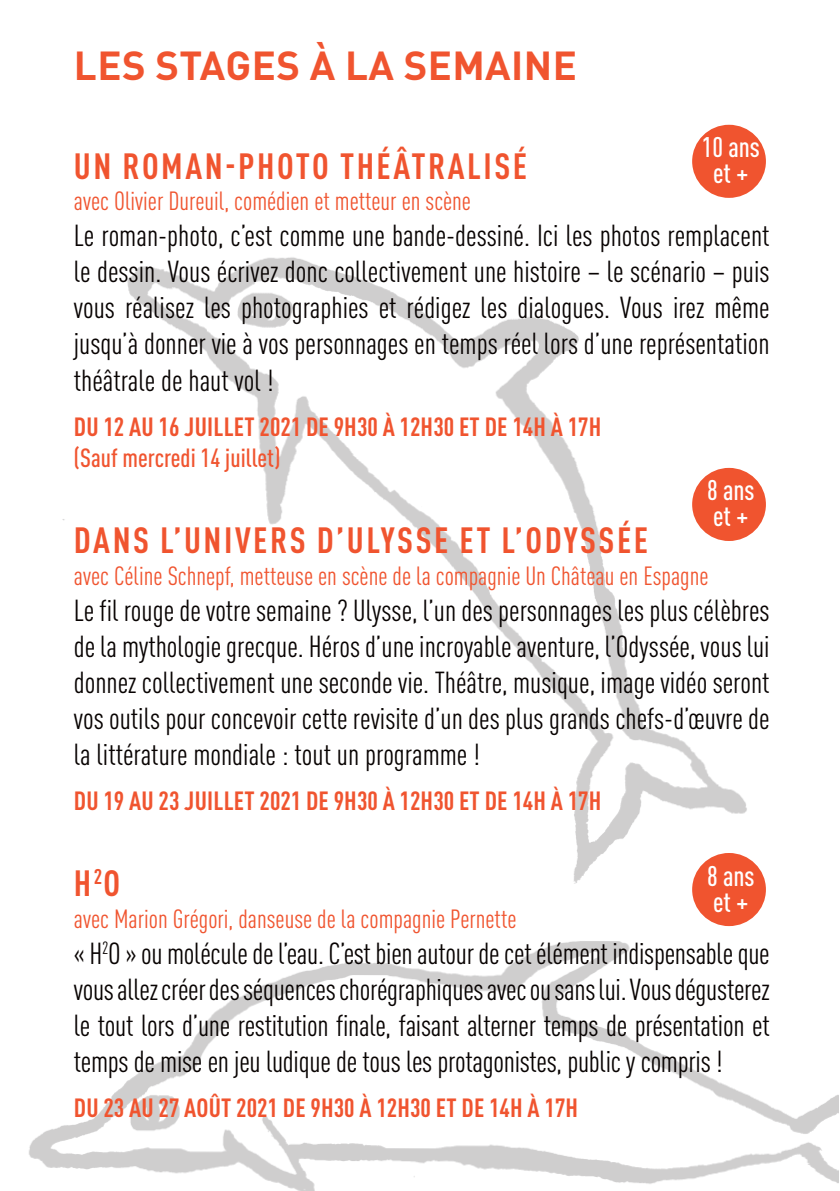
<style>
.page{position:relative;width:840px;height:1191px;background:#fff}
.page>*{position:absolute;margin:0;border:0;box-sizing:border-box;transform-origin:0 0}
.t1{font:700 40px "DIN Pro";letter-spacing:.01em;color:#f0542f}
.t2{font:700 condensed 36px "DIN Pro";letter-spacing:.07em;color:#f0542f}
.t3{font:condensed 30px/36px "DIN Pro";color:#080302;text-align:justify}
.t4{font:500 condensed 28px "DIN Pro";color:#fff}
.t5{font:condensed 26px "DIN Pro";color:#f0542f}
.t6{font:700 condensed 26px "DIN Pro";letter-spacing:.005em;color:#f0542f}
.t7{font:500 condensed 26px "DIN Pro";color:#f0542f}
</style>
<div class="page">
<img style="left:29px;top:124px;width:810px;height:1067px">
<div style="left:691px;top:125px;width:74px;height:73px;background:#f0542f;border-radius:50%"></div>
<div style="left:691px;top:468px;width:74px;height:73px;background:#f0542f;border-radius:50%"></div>
<div style="left:691px;top:853px;width:74px;height:73px;background:#f0542f;border-radius:50%"></div>
<p class="t1" style="left:74px;top:32px;width:504px">LES STAGES À LA SEMAINE</p>
<p class="t4" style="left:701px;top:127px;width:60px">10 ans</p>
<p class="t4" style="left:712px;top:153px;width:37px">et +</p>
<p class="t2" style="left:74px;top:139px;width:454px">UN ROMAN-PHOTO THÉÂTRALISÉ</p>
<p class="t5" style="left:74px;top:182px;width:398px">avec Olivier Dureuil, comédien et metteur en scène</p>
<p class="t3" style="left:74px;top:216px;width:697px">Le roman-photo, c’est comme une bande-dessiné. Ici les photos remplacent le dessin. Vous écrivez donc collectivement une histoire – le scénario – puis vous réalisez les photographies et rédigez les dialogues. Vous irez même jusqu’à donner vie à vos personnages en temps réel lors d’une représentation théâtrale de haut vol !</p>
<p class="t6" style="left:74px;top:407px;width:528px">DU 12 AU 16 JUILLET 2021 DE 9H30 À 12H30 ET DE 14H À 17H</p>
<p class="t7" style="left:74px;top:438px;width:208px">(Sauf mercredi 14 juillet)</p>
<p class="t4" style="left:706px;top:470px;width:49px">8 ans</p>
<p class="t4" style="left:712px;top:496px;width:37px">et +</p>
<p class="t2" style="left:74px;top:513px;width:575px">DANS L’UNIVERS D’ULYSSE ET L’ODYSSÉE</p>
<p class="t5" style="left:74px;top:556px;width:636px">avec Céline Schnepf, metteuse en scène de la compagnie Un Château en Espagne</p>
<p class="t3" style="left:74px;top:590px;width:697px">Le fil rouge de votre semaine ? Ulysse, l’un des personnages les plus célèbres de la mythologie grecque. Héros d’une incroyable aventure, l’Odyssée, vous lui donnez collectivement une seconde vie. Théâtre, musique, image vidéo seront vos outils pour concevoir cette revisite d’un des plus grands chefs-d’œuvre de la littérature mondiale : tout un programme !</p>
<p class="t6" style="left:74px;top:781px;width:528px">DU 19 AU 23 JUILLET 2021 DE 9H30 À 12H30 ET DE 14H À 17H</p>
<p class="t4" style="left:706px;top:855px;width:49px">8 ans</p>
<p class="t4" style="left:712px;top:881px;width:37px">et +</p>
<p class="t2" style="left:74px;top:856px;width:48px">H<sup>2</sup>O</p>
<p class="t5" style="left:74px;top:899px;width:444px">avec Marion Grégori, danseuse de la compagnie Pernette</p>
<p class="t3" style="left:74px;top:932px;width:697px">« H<sup>2</sup>O » ou molécule de l’eau. C’est bien autour de cet élément indispensable que vous allez créer des séquences chorégraphiques avec ou sans lui. Vous dégusterez le tout lors d’une restitution finale, faisant alterner temps de présentation et temps de mise en jeu ludique de tous les protagonistes, public y compris !</p>
<p class="t6" style="left:74px;top:1087px;width:505px">DU 23 AU 27 AOÛT 2021 DE 9H30 À 12H30 ET DE 14H À 17H</p>
</div>
